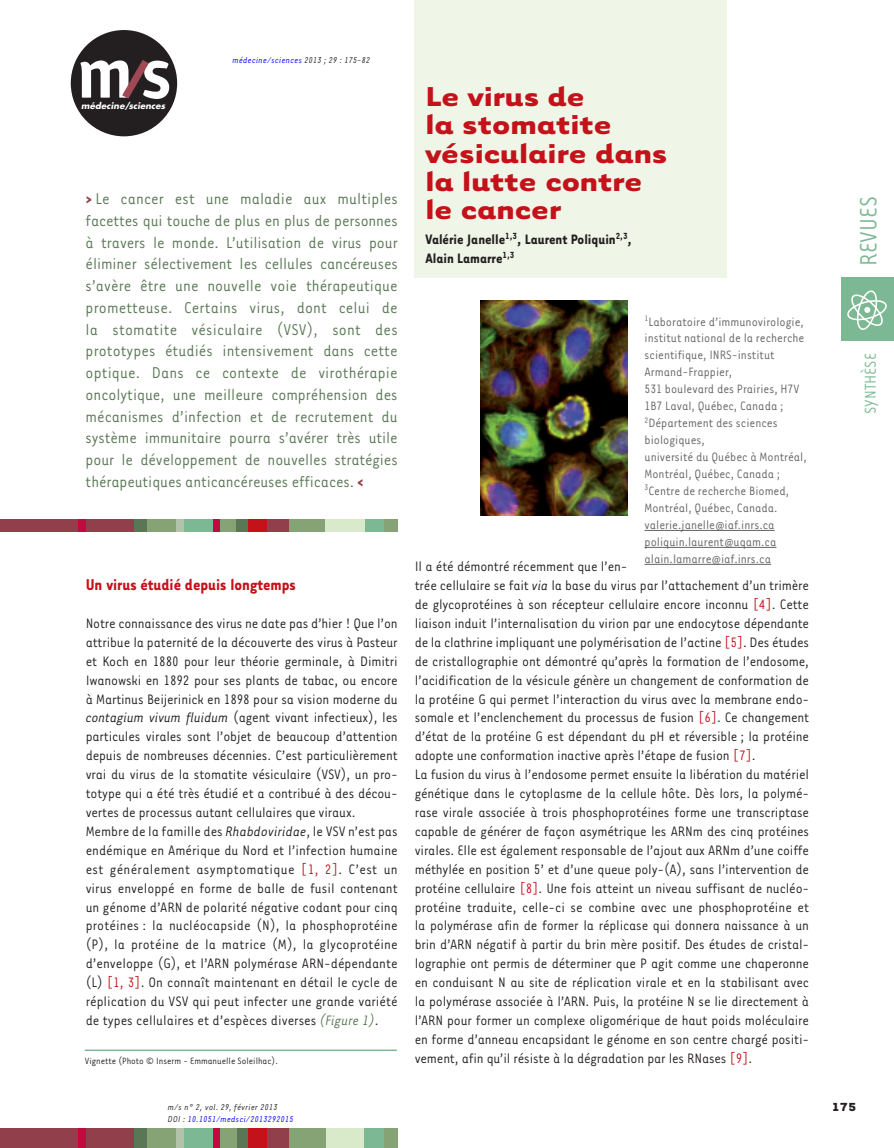
<style>
.page{position:relative;width:894px;height:1148px;background:#fff}
.page>*{position:absolute;margin:0;border:0;box-sizing:border-box;transform-origin:0 0}
.t1{font:700 31.5px/28.2px "Tarzana Wide";color:#c4121a}
.t2{font:27px "Tarzana Narrow";color:#7db894}
.t3{font:18px/21.8px "Tarzana Narrow";letter-spacing:-.005em;color:#5a7755;text-align:justify}
.t4{font:700 18px "Tarzana Narrow";color:#c4121a}
.t5{font:18px "Tarzana Narrow";color:#7db894}
.t6{font:15.75px/18.9px "Tarzana Narrow";letter-spacing:-.01em;color:#231f20}
.t7{font:700 15.75px/18.9px "Tarzana Narrow";color:#231f20}
.t8{font:13.95px/17px "Tarzana Narrow";color:#636366}
.t9{font:700 13.5px "Tarzana Wide";color:#231f20}
.t10{font:10.5px "Tarzana Narrow";color:#231f20}
.t11{font:italic 9.75px/11.7px "Tarzana Narrow";letter-spacing:.025em;color:#231f20}
.t12{font:italic 9.75px "Tarzana Narrow";letter-spacing:.025em;color:#00f}
.t13{font:italic 700 8.55px "Futura";letter-spacing:.01em;color:#fff}
.s1{color:#231f20}
.s2{font-weight:700;color:#913f4b}
.s3{font-style:italic}
.s4{color:#c4121a}
.s5{font-style:italic;color:#5a7755}
.s6{color:#00f}
</style>
<div class="page">
<div style="left:1px;top:1128px;width:134px;height:20px;background:#913f4b"></div>
<div style="left:235px;top:1128px;width:14px;height:20px;background:#5a7755"></div>
<div style="left:79px;top:1128px;width:7px;height:20px;background:#c40941"></div>
<div style="left:134px;top:1128px;width:22px;height:20px;background:#5a7755"></div>
<div style="left:147px;top:1128px;width:30px;height:20px;background:#86a375"></div>
<div style="left:176px;top:1128px;width:8px;height:20px;background:#b3c3aa"></div>
<div style="left:184px;top:1128px;width:29px;height:20px;background:#7db894"></div>
<div style="left:218px;top:1128px;width:18px;height:20px;background:#86a375"></div>
<div style="left:213px;top:1128px;width:6px;height:20px;background:#c40941"></div>
<div style="left:249px;top:1128px;width:27px;height:20px;background:#c4121a"></div>
<div style="left:287px;top:1128px;width:39px;height:20px;background:#86a375"></div>
<div style="left:267px;top:1128px;width:21px;height:20px;background:#913f4b"></div>
<div style="left:326px;top:1128px;width:39px;height:20px;background:#d9eaca"></div>
<div style="left:365px;top:1128px;width:20px;height:20px;background:#7db894"></div>
<div style="left:384px;top:1128px;width:14px;height:20px;background:#86a375"></div>
<div style="left:840px;top:277px;width:53px;height:64px;background:#7db894"></div>
<svg style="left:847px;top:290px;width:40px;height:40px"></svg>
<div style="left:71px;top:30px;width:106px;height:106px;background:#231f20;border-radius:50%"></div>
<svg style="left:80px;top:60px;width:89px;height:39px"></svg>
<div style="left:414px;top:0;width:312px;height:278px;background:#eff6e8"></div>
<div style="left:1px;top:519px;width:133px;height:12px;background:#913f4b"></div>
<div style="left:134px;top:519px;width:17px;height:12px;background:#5a7755"></div>
<div style="left:235px;top:519px;width:14px;height:12px;background:#5a7755"></div>
<div style="left:147px;top:519px;width:30px;height:12px;background:#86a375"></div>
<div style="left:181px;top:519px;width:32px;height:12px;background:#7db894"></div>
<div style="left:364px;top:519px;width:21px;height:12px;background:#7db894"></div>
<div style="left:218px;top:519px;width:18px;height:12px;background:#86a375"></div>
<div style="left:384px;top:519px;width:13px;height:12px;background:#86a375"></div>
<div style="left:287px;top:519px;width:39px;height:12px;background:#86a375"></div>
<div style="left:325px;top:519px;width:40px;height:12px;background:#d9eaca"></div>
<div style="left:176px;top:519px;width:8px;height:12px;background:#b3c3aa"></div>
<div style="left:78px;top:519px;width:8px;height:12px;background:#c40941"></div>
<div style="left:213px;top:519px;width:6px;height:12px;background:#c40941"></div>
<div style="left:249px;top:519px;width:27px;height:12px;background:#c4121a"></div>
<div style="left:267px;top:519px;width:21px;height:12px;background:#913f4b"></div>
<hr style="left:644px;top:530px;width:130px;height:1px;background:#636366">
<hr style="left:644px;top:547px;width:132px;height:1px;background:#636366">
<hr style="left:644px;top:564px;width:126px;height:1px;background:#636366">
<img style="left:480px;top:301px;width:147px;height:215px">
<hr style="left:85px;top:1049px;width:312px;height:2px;background:#7db894">
<p class="t13" style="left:81px;top:101px;width:85px">médecine/sciences</p>
<p class="t12" style="left:232px;top:57px;width:139px">médecine/sciences <span class="s1">2013 ; 29 : 175-82</span></p>
<p class="t3" style="left:86px;top:189px;width:313px"><span class="s2">&gt;</span> Le cancer est une maladie aux multiples facettes qui touche de plus en plus de personnes à travers le monde. L’utilisation de virus pour éliminer sélectivement les cellules cancéreuses s’avère être une nouvelle voie thérapeutique prometteuse. Certains virus, dont celui de la stomatite vésiculaire (VSV), sont des prototypes étudiés intensivement dans cette optique. Dans ce contexte de virothérapie oncolytique, une meilleure compréhension des mécanismes d’infection et de recrutement du système immunitaire pourra s’avérer très utile pour le développement de nouvelles stratégies thérapeutiques anticancéreuses efficaces. <span class="s2">&lt;</span></p>
<p class="t4" style="left:86px;top:579px;width:211px">Un virus étudié depuis longtemps</p>
<p class="t6" style="left:86px;top:615px;width:313px">Notre connaissance des virus ne date pas d’hier ! Que l’on attribue la paternité de la découverte des virus à Pasteur et Koch en 1880 pour leur théorie germinale, à Dimitri Iwanowski en 1892 pour ses plants de tabac, ou encore à Martinus Beijerinick en 1898 pour sa vision moderne du <span class="s3">contagium vivum fluidum</span> (agent vivant infectieux), les particules virales sont l’objet de beaucoup d’attention depuis de nombreuses décennies. C’est particulièrement vrai du virus de la stomatite vésiculaire (VSV), un pro&shy;totype qui a été très étudié et a contribué à des décou&shy;vertes de processus autant cellulaires que viraux.<br>Membre de la famille des <span class="s3">Rhabdoviridae</span>, le VSV n’est pas endémique en Amérique du Nord et l’infection humaine est généralement asymptomatique <span class="s4">[1, 2]</span>. C’est un virus enveloppé en forme de balle de fusil contenant un génome d’ARN de polarité négative codant pour cinq protéines : la nucléocapside (N), la phosphoprotéine (P), la protéine de la matrice (M), la glycoprotéine d’enveloppe (G), et l’ARN polymérase ARN-dépendante (L) <span class="s4">[1, 3]</span>. On connaît maintenant en détail le cycle de réplication du VSV qui peut infecter une grande variété de types cellulaires et d’espèces diverses <span class="s5">(Figure 1)</span>.</p>
<p class="t10" style="left:85px;top:1057px;width:194px">Vignette (Photo © Inserm - Emmanuelle Soleilhac).</p>
<p class="t11" style="left:168px;top:1102px;width:127px">m/s n° 2, vol. 29, février 2013<br>DOI : <span class="s6">10.1051/medsci/2013292015</span></p>
<h1 class="t1" style="left:425px;top:86px;width:243px">Le virus de<br>la stomatite vésiculaire dans la lutte contre le cancer</h1>
<p class="t7" style="left:425px;top:231px;width:208px">Valérie Janelle<sup>1,3</sup>, Laurent Poliquin<sup>2,3</sup>,<br>Alain Lamarre<sup>1,3</sup></p>
<p class="t8" style="left:644px;top:314px;width:164px"><sup>1</sup>Laboratoire d’immunovirologie, institut national de la recherche scientifique, INRS-institut<br>Armand-Frappier,<br>531 boulevard des Prairies, H7V<br>1B7 Laval, Québec, Canada ;<br><sup>2</sup>Département des sciences biologiques,<br>université du Québec à Montréal,<br>Montréal, Québec, Canada ;<br><sup>3</sup>Centre de recherche Biomed,<br>Montréal, Québec, Canada. valerie.janelle@iaf.inrs.ca poliquin.laurent@uqam.ca alain.lamarre@iaf.inrs.ca</p>
<p class="t6" style="left:414px;top:558px;width:396px">Il a été démontré récemment que l’en-<br>trée cellulaire se fait <span class="s3">via</span> la base du virus par l’attachement d’un trimère de glycoprotéines à son récepteur cellulaire encore inconnu <span class="s4">[4]</span>. Cette liaison induit l’internalisation du virion par une endocytose dépendante de la clathrine impliquant une polymérisation de l’actine <span class="s4">[5]</span>. Des études de cristallographie ont démontré qu’après la formation de l’endosome, l’acidification de la vésicule génère un changement de conformation de la protéine G qui permet l’interaction du virus avec la membrane endo&shy;somale et l’enclenchement du processus de fusion <span class="s4">[6]</span>. Ce changement d’état de la protéine G est dépendant du pH et réversible ; la protéine adopte une conformation inactive après l’étape de fusion <span class="s4">[7]</span>.<br>La fusion du virus à l’endosome permet ensuite la libération du matériel génétique dans le cytoplasme de la cellule hôte. Dès lors, la polymé&shy;rase virale associée à trois phosphoprotéines forme une transcriptase capable de générer de façon asymétrique les ARNm des cinq protéines virales. Elle est également responsable de l’ajout aux ARNm d’une coiffe méthylée en position 5’ et d’une queue poly-(A), sans l’intervention de protéine cellulaire <span class="s4">[8]</span>. Une fois atteint un niveau suffisant de nucléo&shy;protéine traduite, celle-ci se combine avec une phosphoprotéine et la polymérase afin de former la réplicase qui donnera naissance à un brin d’ARN négatif à partir du brin mère positif. Des études de cristal&shy;lographie ont permis de déterminer que P agit comme une chaperonne en conduisant N au site de réplication virale et en la stabilisant avec la polymérase associée à l’ARN. Puis, la protéine N se lie directement à l’ARN pour former un complexe oligomérique de haut poids moléculaire en forme d’anneau encapsidant le génome en son centre chargé positi&shy;vement, afin qu’il résiste à la dégradation par les RNases <span class="s4">[9]</span>.</p>
<h2 class="t2" style="left:859px;top:266px;width:71px;rotate:-90deg">REVUES</h2>
<p class="t5" style="left:864px;top:414px;width:62px;rotate:-90deg">SYNTHÈSE</p>
<p class="t9" style="left:831px;top:1102px;width:26px">175</p>
</div>
